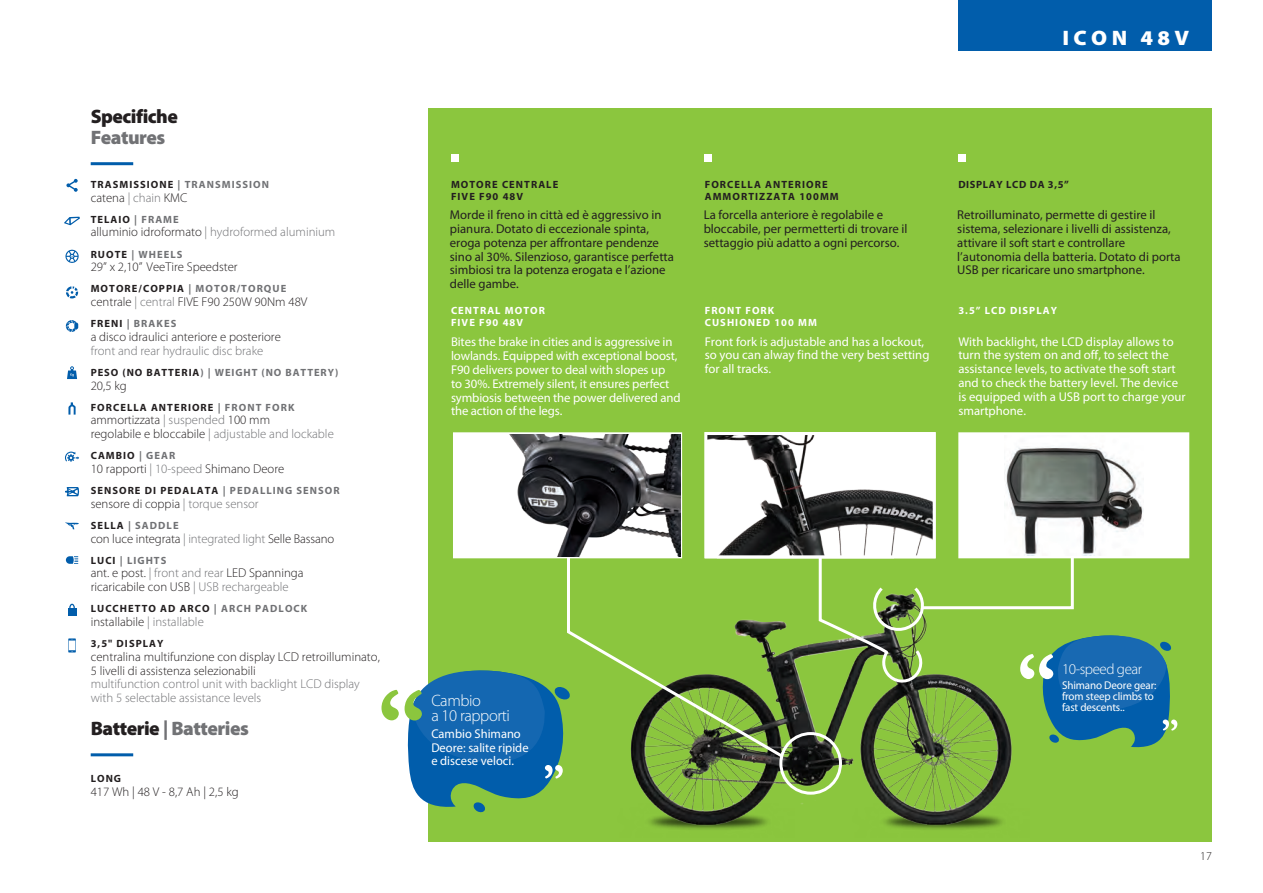
<style>
.page{position:relative;width:1263px;height:893px;background:#fff}
.page>*{position:absolute;margin:0;border:0;box-sizing:border-box;transform-origin:0 0}
.t1{font:900 21px "Myriad Pro";letter-spacing:.2em;color:#fff;scale:1.05 1}
.t2{font:900 19.5px "Myriad Pro";letter-spacing:-.025em;color:#717275}
.t3{font:900 19.5px "Myriad Pro";letter-spacing:-.025em;color:#231f20}
.t4{font:300 16.5px/15px "Myriad Pro";letter-spacing:-.025em;color:#fff}
.t5{font:300 15px "Myriad Pro";letter-spacing:-.03em;color:#fff}
.t6{font:12.75px/13.8px "Myriad Pro";color:#fff}
.t7{font:300 12.75px/13.8px "Myriad Pro";color:#231f20}
.t8{font:12.75px/13.8px "Myriad Pro";color:#231f20}
.t9{font:300 12.75px/13.8px "Myriad Pro";color:#717275}
.t10{font:300 12px "Myriad Pro";color:#231f20}
.t11{font:11.25px/11.2px "Myriad Pro";letter-spacing:-.01em;color:#fff}
.t12{font:700 10.5px/12px "Myriad Pro";letter-spacing:.1em;color:#231f20}
.t13{font:700 10.5px "Myriad Pro";letter-spacing:.1em;color:#717275}
.t14{font:700 10.5px/12px "Myriad Pro";letter-spacing:.1em;color:#fff}
.t15{font:700 10.5px "Myriad Pro";letter-spacing:.06em;color:#231f20}
.s1{color:#231f20}
.s2{color:#717275}
</style>
<div class="page">
<div style="left:428px;top:108px;width:784px;height:734px;background:#8bc63e"></div>
<div style="left:451px;top:155px;width:7px;height:7px;background:#fff"></div>
<div style="left:705px;top:155px;width:7px;height:7px;background:#fff"></div>
<div style="left:958px;top:155px;width:7px;height:7px;background:#fff"></div>
<div style="left:958px;top:0;width:254px;height:51px;background:#015dab"></div>
<hr style="left:91px;top:162px;width:42px;height:3px;background:#015dab">
<svg style="left:66px;top:179px;width:12px;height:13px"></svg>
<svg style="left:64px;top:217px;width:16px;height:8px"></svg>
<svg style="left:65px;top:250px;width:14px;height:13px"></svg>
<svg style="left:66px;top:286px;width:12px;height:12px"></svg>
<svg style="left:66px;top:320px;width:12px;height:12px"></svg>
<svg style="left:67px;top:366px;width:10px;height:13px"></svg>
<svg style="left:68px;top:402px;width:8px;height:13px"></svg>
<svg style="left:65px;top:452px;width:14px;height:10px"></svg>
<svg style="left:65px;top:487px;width:14px;height:9px"></svg>
<svg style="left:65px;top:522px;width:14px;height:7px"></svg>
<svg style="left:66px;top:556px;width:12px;height:8px"></svg>
<div style="left:69px;top:604px;width:6px;height:8px;border:1px solid #015dab;border-radius:50%"></div>
<div style="left:68px;top:608px;width:8px;height:8px;background:#015dab"></div>
<svg style="left:68px;top:638px;width:8px;height:14px"></svg>
<hr style="left:91px;top:753px;width:42px;height:3px;background:#015dab">
<div style="left:958px;top:432px;width:231px;height:126px;background:#fff;border:3px solid #fff"></div>
<div style="left:453px;top:432px;width:229px;height:126px;background:#fff;border:3px solid #fff"></div>
<img style="left:506px;top:434px;width:174px;height:122px">
<img style="left:708px;top:436px;width:224px;height:118px">
<div style="left:704px;top:432px;width:232px;height:126px;border:3px solid #fff"></div>
<img style="left:631px;top:624px;width:381px;height:206px">
<svg style="left:565px;top:554px;width:221px;height:206px"></svg>
<div style="left:779px;top:732px;width:63px;height:63px;border:3px solid #fff;border-radius:50%"></div>
<svg style="left:817px;top:553px;width:360px;height:196px"></svg>
<svg style="left:381px;top:667px;width:190px;height:146px"></svg>
<img style="left:1004px;top:435px;width:139px;height:120px">
<h2 class="t3" style="left:91px;top:103px;width:89px">Specifiche</h2>
<h2 class="t2" style="left:91px;top:124px;width:76px">Features</h2>
<p class="t13" style="left:91px;top:177px;width:180px"><span class="s1">TRASMISSIONE</span> | TRANSMISSION</p>
<p class="t7" style="left:91px;top:190px;width:98px">catena <span class="s2">| chain</span> KMC</p>
<p class="t12" style="left:91px;top:213px;width:90px">TELAIO <span class="s2">| FRAME</span></p>
<p class="t9" style="left:91px;top:225px;width:246px"><span class="s1">alluminio idroformato</span> | hydroformed aluminium</p>
<p class="t13" style="left:91px;top:247px;width:93px"><span class="s1">RUOTE</span> | WHEELS</p>
<p class="t7" style="left:91px;top:260px;width:149px">29” x 2,10” VeeTire Speedster</p>
<p class="t12" style="left:91px;top:282px;width:197px">MOTORE/COPPIA <span class="s2">| MOTOR/TORQUE</span></p>
<p class="t7" style="left:91px;top:295px;width:218px">centrale <span class="s2">| central</span> FIVE F90 250W 90Nm 48V</p>
<p class="t13" style="left:91px;top:317px;width:87px"><span class="s1">FRENI</span> | BRAKES</p>
<p class="t7" style="left:91px;top:330px;width:192px">a disco idraulici anteriore e posteriore</p>
<p class="t9" style="left:91px;top:343px;width:174px">front and rear hydraulic disc brake</p>
<p class="t13" style="left:91px;top:365px;width:249px"><span class="s1">PESO (NO BATTERIA</span>) | WEIGHT (NO BATTERY)</p>
<p class="t7" style="left:91px;top:378px;width:38px">20,5 kg</p>
<p class="t12" style="left:91px;top:401px;width:205px">FORCELLA ANTERIORE <span class="s2">| FRONT FORK</span></p>
<p class="t7" style="left:91px;top:413px;width:245px">ammortizzata <span class="s2">| suspended</span> 100 mm<br>regolabile e bloccabile <span class="s2">| adjustable and lockable</span></p>
<p class="t12" style="left:91px;top:449px;width:86px">CAMBIO <span class="s2">| GEAR</span></p>
<p class="t7" style="left:91px;top:462px;width:195px">10 rapporti <span class="s2">| 10-speed</span> Shimano Deore</p>
<p class="t12" style="left:91px;top:484px;width:251px">SENSORE DI PEDALATA <span class="s2">| PEDALLING SENSOR</span></p>
<p class="t7" style="left:91px;top:496px;width:169px">sensore di coppia <span class="s2">| torque sensor</span></p>
<p class="t13" style="left:91px;top:518px;width:89px"><span class="s1">SELLA</span> | SADDLE</p>
<p class="t7" style="left:91px;top:531px;width:245px">con luce integrata <span class="s2">| integrated light</span> Selle Bassano</p>
<p class="t13" style="left:91px;top:553px;width:77px"><span class="s1">LUCI</span> | LIGHTS</p>
<p class="t7" style="left:91px;top:566px;width:214px">ant. e post. <span class="s2">| front and rear</span> LED Spanninga ricaricabile con USB <span class="s2">| USB rechargeable</span></p>
<p class="t12" style="left:91px;top:602px;width:218px">LUCCHETTO AD ARCO <span class="s2">| ARCH PADLOCK</span></p>
<p class="t7" style="left:91px;top:615px;width:115px">installabile <span class="s2">| installable</span></p>
<p class="t12" style="left:91px;top:637px;width:74px">3,5" DISPLAY</p>
<p class="t7" style="left:91px;top:649px;width:291px">centralina multifunzione con display LCD retroilluminato,<br>5 livelli di assistenza selezionabili</p>
<p class="t9" style="left:91px;top:677px;width:271px">multifunction control unit with backlight LCD display with 5 selectable assistance levels</p>
<h2 class="t2" style="left:91px;top:715px;width:160px"><span class="s1">Batterie</span> | Batteries</h2>
<p class="t12" style="left:91px;top:772px;width:32px">LONG</p>
<p class="t7" style="left:91px;top:784px;width:149px">417 Wh | 48 V - 8,7 Ah | 2,5 kg</p>
<h1 class="t1" style="left:1062px;top:24px;width:122px">ICON 48V</h1>
<p class="t12" style="left:451px;top:178px;width:109px">MOTORE CENTRALE<br>FIVE F90 48V</p>
<p class="t8" style="left:450px;top:208px;width:225px">Morde il freno in città ed è aggressivo in pianura. Dotato di eccezionale spinta, eroga potenza per affrontare pendenze sino al 30%. Silenzioso, garantisce perfetta simbiosi tra la potenza erogata e l’azione delle gambe.</p>
<p class="t14" style="left:451px;top:304px;width:95px">CENTRAL MOTOR<br>FIVE F90 48V</p>
<p class="t6" style="left:451px;top:335px;width:231px">Bites the brake in cities and is aggressive in lowlands. Equipped with exceptional boost, F90 delivers power to deal with slopes up<br>to 30%. Extremely silent, it ensures perfect symbiosis between the power delivered and the action of the legs.</p>
<p class="t12" style="left:705px;top:178px;width:136px">FORCELLA ANTERIORE<br>AMMORTIZZATA 100MM</p>
<p class="t8" style="left:704px;top:208px;width:205px">La forcella anteriore è regolabile e bloccabile, per permetterti di trovare il settaggio più adatto a ogni percorso.</p>
<p class="t14" style="left:705px;top:304px;width:114px">FRONT FORK<br>CUSHIONED 100 MM</p>
<p class="t6" style="left:705px;top:334px;width:226px">Front fork is adjustable and has a lockout, so you can alway find the very best setting for all tracks.</p>
<p class="t15" style="left:958px;top:177px;width:112px">DISPLAY LCD DA 3,5”</p>
<p class="t8" style="left:957px;top:208px;width:225px">Retroilluminato, permette di gestire il sistema, selezionare i livelli di assistenza, attivare il soft start e controllare l’autonomia della batteria. Dotato di porta USB per ricaricare uno smartphone.</p>
<p class="t14" style="left:958px;top:304px;width:100px">3.5” LCD DISPLAY</p>
<p class="t6" style="left:958px;top:334px;width:229px">With backlight, the LCD display allows to turn the system on and off, to select the assistance levels, to activate the soft start and to check the battery level. The device is equipped with a USB port to charge your smartphone.</p>
<p class="t4" style="left:431px;top:693px;width:80px">Cambio<br>a 10 rapporti</p>
<p class="t6" style="left:431px;top:726px;width:99px">Cambio Shimano<br>Deore: salite ripide e discese veloci.</p>
<p class="t5" style="left:1062px;top:660px;width:82px">10-speed gear</p>
<p class="t11" style="left:1062px;top:679px;width:96px">Shimano Deore gear: from steep climbs to fast descents..</p>
<p class="t10" style="left:1200px;top:848px;width:13px">17</p>
</div>
